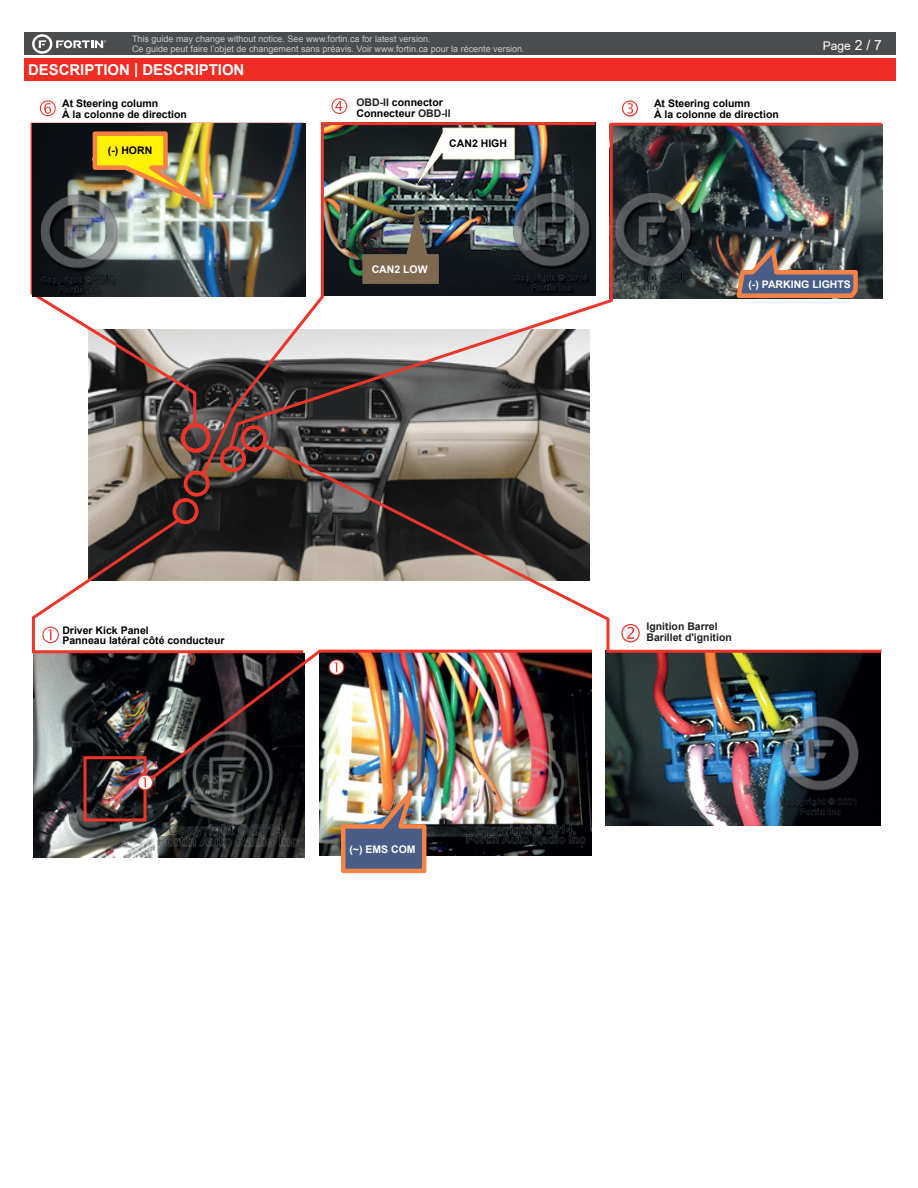
<style>
.page{position:relative;width:918px;height:1188px;background:#fff}
.page>*{position:absolute;margin:0;border:0;box-sizing:border-box;transform-origin:0 0}
.t1{font:700 15px "Arial";letter-spacing:-.005em;color:#fff}
.t2{font:12px "Arial";color:#fff}
.t3{font:700 10.5px/10.5px "Arial";color:#000001}
.t4{font:700 10.5px/10.5px "Arial";color:#231f20}
.t5{font:700 10.5px "Arial";color:#fff}
.t6{font:9px/9.8px "Arial";color:#c7c8ca}
.s1{color:#231f20}
.s2{font-size:13.95px}
</style>
<div class="page">
<div style="left:24px;top:33px;width:872px;height:22px;background:#4b4c4d"></div>
<div style="left:24px;top:58px;width:872px;height:23px;background:#ee2e22"></div>
<svg style="left:32px;top:34px;width:74px;height:20px"></svg>
<img style="left:606px;top:654px;width:275px;height:171px">
<img style="left:88px;top:427px;width:172px;height:90px">
<svg style="left:260px;top:477px;width:622px;height:177px"></svg>
<svg style="left:621px;top:624px;width:19px;height:18px"></svg>
<img style="left:34px;top:655px;width:270px;height:202px">
<img style="left:320px;top:788px;width:272px;height:67px">
<img style="left:339px;top:788px;width:90px;height:86px">
<svg style="left:31px;top:517px;width:275px;height:138px"></svg>
<div style="left:173px;top:498px;width:26px;height:26px;border:4px solid #ee3529;border-radius:50%"></div>
<div style="left:84px;top:756px;width:63px;height:65px;border:3px solid #ee3529"></div>
<img style="left:140px;top:648px;width:455px;height:140px">
<svg style="left:137px;top:775px;width:16px;height:15px"></svg>
<svg style="left:331px;top:98px;width:16px;height:16px"></svg>
<svg style="left:200px;top:427px;width:390px;height:50px"></svg>
<div style="left:220px;top:446px;width:26px;height:26px;border:4px solid #ee3529;border-radius:50%"></div>
<svg style="left:622px;top:101px;width:16px;height:15px"></svg>
<img style="left:226px;top:122px;width:657px;height:332px">
<div style="left:184px;top:471px;width:26px;height:26px;border:4px solid #ee3529;border-radius:50%"></div>
<div style="left:181px;top:423px;width:30px;height:30px;border:4px solid #ee3529;border-radius:50%"></div>
<svg style="left:30px;top:122px;width:276px;height:305px"></svg>
<img style="left:33px;top:123px;width:272px;height:174px">
<img style="left:90px;top:129px;width:160px;height:99px">
<svg style="left:40px;top:100px;width:16px;height:16px"></svg>
<p class="t6" style="left:132px;top:34px;width:394px">This guide may change without notice. See www.fortin.ca for latest version.<br>Ce guide peut faire l’objet de changement sans préavis. Voir www.fortin.ca pour la récente version.</p>
<h1 class="t1" style="left:28px;top:59px;width:218px">DESCRIPTION | DESCRIPTION</h1>
<p class="t3" style="left:62px;top:99px;width:126px">At Steering column<br>À la colonne de direction</p>
<p class="t3" style="left:108px;top:146px;width:46px">(-) HORN</p>
<p class="t3" style="left:356px;top:97px;width:96px"><span class="s1">OBD-II</span> connector<br>Connecteur <span class="s1">OBD-II</span></p>
<p class="t3" style="left:449px;top:138px;width:59px">CAN2 HIGH</p>
<p class="t5" style="left:372px;top:262px;width:57px">CAN2 LOW</p>
<p class="t3" style="left:654px;top:98px;width:126px">At Steering column<br>À la colonne de direction</p>
<p class="t2" style="left:823px;top:38px;width:61px">Page <span class="s2">2 / 7</span></p>
<p class="t5" style="left:748px;top:277px;width:104px">(-) PARKING LIGHTS</p>
<p class="t3" style="left:62px;top:625px;width:164px">Driver Kick Panel<br>Panneau latéral côté conducteur</p>
<p class="t5" style="left:349px;top:842px;width:68px">(~) EMS COM</p>
<p class="t4" style="left:647px;top:621px;width:87px">Ignition Barrel<br>Barillet d'ignition</p>
</div>
